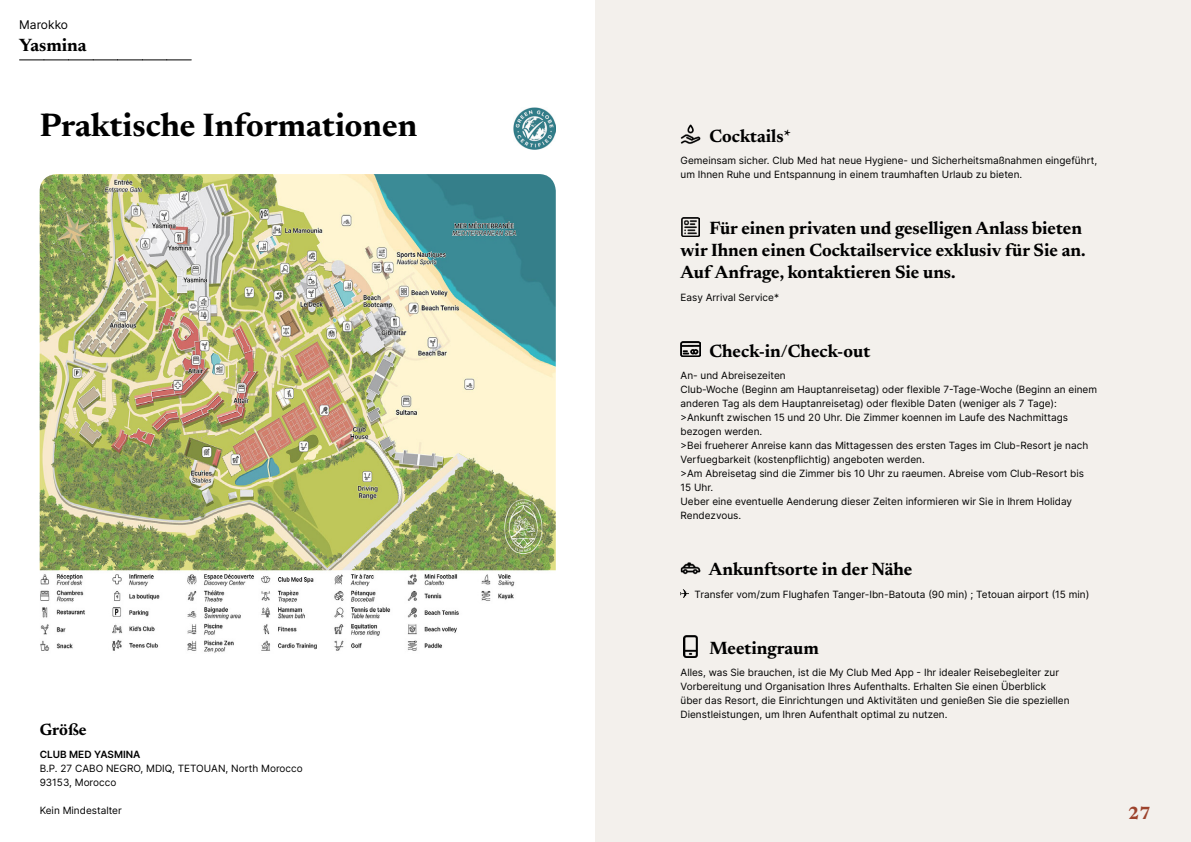
<style>
.page{position:relative;width:1191px;height:842px;background:#fff}
.page>*{position:absolute;margin:0;border:0;box-sizing:border-box;transform-origin:0 0}
.t1{font:700 33px "Newsreader 24 pt";color:#000}
.t2{font:700 18px/22px "Newsreader 24 pt";color:#000}
.t3{font:700 18px "Newsreader 24 pt";color:#9d432c}
.t4{font:700 16.5px "Newsreader 24 pt";color:#000}
.t5{font:12px "Inter";color:#000}
.t6{font:10px/14px "Inter";color:#000}
.t7{font:600 10px "Inter";color:#000}
</style>
<div class="page">
<div style="left:595px;top:0;width:596px;height:842px;background:#f3f0ec"></div>
<img style="left:40px;top:174px;width:516px;height:479px">
<svg style="left:20px;top:60px;width:171px;height:1px"></svg>
<img style="left:513px;top:107px;width:43px;height:43px">
<img style="left:680px;top:124px;width:20px;height:20px">
<img style="left:681px;top:217px;width:18px;height:20px">
<img style="left:680px;top:342px;width:20px;height:15px">
<img style="left:680px;top:562px;width:20px;height:13px">
<svg style="left:680px;top:589px;width:9px;height:9px"></svg>
<img style="left:684px;top:636px;width:13px;height:21px">
<p class="t5" style="left:19px;top:15px;width:50px">Marokko</p>
<h2 class="t2" style="left:19px;top:33px;width:69px">Yasmina</h2>
<h1 class="t1" style="left:40px;top:101px;width:379px">Praktische Informationen</h1>
<h3 class="t4" style="left:40px;top:718px;width:49px">Größe</h3>
<p class="t7" style="left:40px;top:747px;width:102px">CLUB MED YASMINA</p>
<p class="t6" style="left:40px;top:761px;width:264px">B.P. 27 CABO NEGRO, MDIQ, TETOUAN, North Morocco<br>93153, Morocco</p>
<p class="t6" style="left:40px;top:803px;width:84px">Kein Mindestalter</p>
<h2 class="t2" style="left:709px;top:123px;width:83px">Cocktails*</h2>
<p class="t6" style="left:680px;top:153px;width:418px">Gemeinsam sicher. Club Med hat neue Hygiene- und Sicherheitsmaßnahmen eingeführt, um Ihnen Ruhe und Entspannung in einem traumhaften Urlaub zu bieten.</p>
<h2 class="t2" style="left:680px;top:216px;width:406px;text-indent:29px">Für einen privaten und geselligen Anlass bieten wir Ihnen einen Cocktailservice exklusiv für Sie an.<br>Auf Anfrage, kontaktieren Sie uns.</h2>
<p class="t6" style="left:680px;top:290px;width:100px">Easy Arrival Service*</p>
<h2 class="t2" style="left:709px;top:339px;width:162px">Check-in/Check-out</h2>
<p class="t6" style="left:680px;top:368px;width:418px">An- und Abreisezeiten<br>Club-Woche (Beginn am Hauptanreisetag) oder flexible 7-Tage-Woche (Beginn an einem anderen Tag als dem Hauptanreisetag) oder flexible Daten (weniger als 7 Tage): &gt;Ankunft zwischen 15 und 20 Uhr. Die Zimmer koennen im Laufe des Nachmittags bezogen werden.<br>&gt;Bei frueherer Anreise kann das Mittagessen des ersten Tages im Club-Resort je nach Verfuegbarkeit (kostenpflichtig) angeboten werden.<br>&gt;Am Abreisetag sind die Zimmer bis 10 Uhr zu raeumen. Abreise vom Club-Resort bis 15 Uhr.<br>Ueber eine eventuelle Aenderung dieser Zeiten informieren wir Sie in Ihrem Holiday Rendezvous.</p>
<h2 class="t2" style="left:709px;top:557px;width:205px">Ankunftsorte in der Nähe</h2>
<p class="t6" style="left:694px;top:587px;width:396px">Transfer vom/zum Flughafen Tanger-Ibn-Batouta (90 min) ; Tetouan airport (15 min)</p>
<h2 class="t2" style="left:709px;top:636px;width:111px">Meetingraum</h2>
<p class="t6" style="left:680px;top:665px;width:390px">Alles, was Sie brauchen, ist die My Club Med App - Ihr idealer Reisebegleiter zur Vorbereitung und Organisation Ihres Aufenthalts. Erhalten Sie einen Überblick über das Resort, die Einrichtungen und Aktivitäten und genießen Sie die speziellen Dienstleistungen, um Ihren Aufenthalt optimal zu nutzen.</p>
<h2 class="t3" style="left:1128px;top:800px;width:24px">27</h2>
</div>
